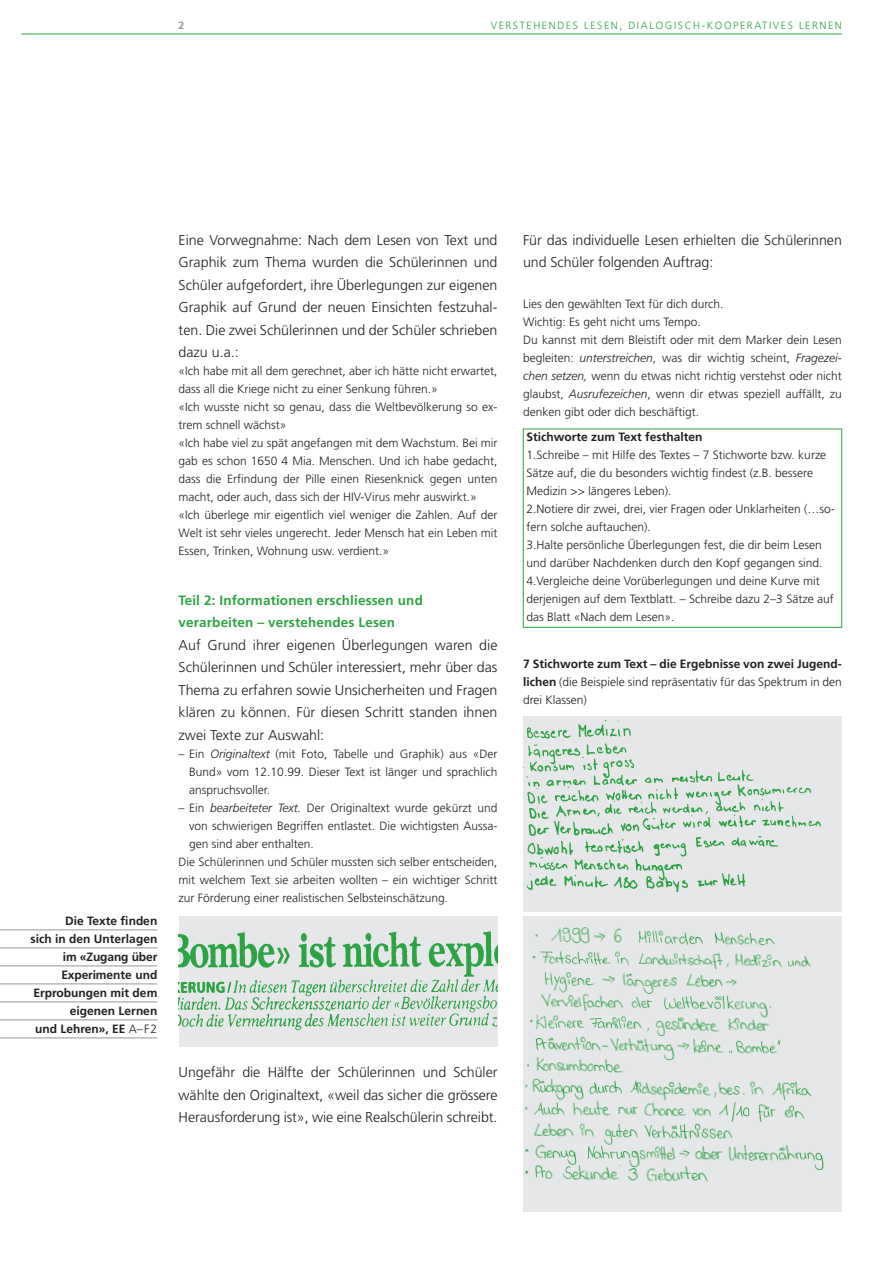
<style>
.page{position:relative;width:893px;height:1263px;background:#fff}
.page>*{position:absolute;margin:0;border:0;box-sizing:border-box;transform-origin:0 0}
.t1{font:300 14.25px/22.5px "Frutiger LT Std";letter-spacing:-.005em;color:#231f20;text-align:justify}
.t2{font:700 13.5px/22.5px "Frutiger LT Std";letter-spacing:.01em;color:#2da343}
.t3{font:300 12px/18px "Frutiger LT Std";color:#231f20}
.t4{font:700 12px/18px "Frutiger LT Std";color:#231f20;text-align:right}
.t5{font:300 10.5px "Frutiger LT Std";letter-spacing:.15em;color:#2da343}
.t6{font:700 10.5px "Frutiger LT Std";color:#939598}
.s1{font-weight:300}
.s2{font-style:italic}
.s3{font-weight:700}
</style>
<div class="page">
<hr style="left:892px;top:973px;width:1px;height:290px;background:#2da343">
<hr style="left:21px;top:34px;width:821px;height:1px;background:#2da343">
<div style="left:523px;top:716px;width:319px;height:196px;background:#e6e7e9"></div>
<img style="left:523px;top:720px;width:298px;height:173px">
<img style="left:523px;top:916px;width:319px;height:296px">
<img style="left:179px;top:916px;width:318px;height:131px">
<div style="left:523px;top:429px;width:319px;height:198px;border:1px solid #2da343"></div>
<hr style="left:0;top:930px;width:157px;height:1px;background:#939598">
<hr style="left:0;top:948px;width:157px;height:1px;background:#939598">
<hr style="left:0;top:966px;width:157px;height:1px;background:#939598">
<hr style="left:0;top:984px;width:157px;height:1px;background:#939598">
<hr style="left:0;top:1002px;width:157px;height:1px;background:#939598">
<hr style="left:0;top:1020px;width:157px;height:1px;background:#939598">
<hr style="left:0;top:1038px;width:157px;height:1px;background:#939598">
<p class="t6" style="left:179px;top:19px;width:7px">2</p>
<p class="t5" style="left:491px;top:20px;width:353px">VERSTEHENDES LESEN, DIALOGISCH-KOOPERATIVES LERNEN</p>
<p class="t4" style="left:31px;top:912px;width:128px">Die Texte finden<br>sich in den Unterlagen im «Zugang über<br>Experimente und<br>Erprobungen mit dem eigenen Lernen<br>und Lehren», EE <span class="s1">A–F2</span></p>
<p class="t1" style="left:179px;top:229px;width:320px">Eine Vorwegnahme: Nach dem Lesen von Text und Graphik zum Thema wurden die Schülerinnen und Schüler aufgefordert, ihre Überlegungen zur eigenen Graphik auf Grund der neuen Einsichten festzuhal&shy;ten. Die zwei Schülerinnen und der Schüler schrieben dazu u.a.:</p>
<p class="t3" style="left:179px;top:362px;width:320px">«Ich habe mit all dem gerechnet, aber ich hätte nicht erwartet, dass all die Kriege nicht zu einer Senkung führen.»<br>«Ich wusste nicht so genau, dass die Weltbevölkerung so ex&shy;trem schnell wächst»<br>«Ich habe viel zu spät angefangen mit dem Wachstum. Bei mir gab es schon 1650 4 Mia. Menschen. Und ich habe gedacht, dass die Erfindung der Pille einen Riesenknick gegen unten macht, oder auch, dass sich der HIV-Virus mehr auswirkt.» «Ich überlege mir eigentlich viel weniger die Zahlen. Auf der Welt ist sehr vieles ungerecht. Jeder Mensch hat ein Leben mit Essen, Trinken, Wohnung usw. verdient.»</p>
<p class="t2" style="left:179px;top:589px;width:246px">Teil 2: Informationen erschliessen und verarbeiten – verstehendes Lesen</p>
<p class="t1" style="left:179px;top:634px;width:320px">Auf Grund ihrer eigenen Überlegungen waren die Schülerinnen und Schüler interessiert, mehr über das Thema zu erfahren sowie Unsicherheiten und Fragen klären zu können. Für diesen Schritt standen ihnen zwei Texte zur Auswahl:</p>
<p class="t3" style="left:189px;top:745px;width:310px;text-align:justify;text-indent:-11px">– Ein <span class="s2">Originaltext</span> (mit Foto, Tabelle und Graphik) aus «Der Bund» vom 12.10.99. Dieser Text ist länger und sprachlich anspruchsvoller.</p>
<p class="t3" style="left:179px;top:799px;width:320px">– Ein <span class="s2">bearbeiteter Text.</span> Der Originaltext wurde gekürzt und</p>
<p class="t3" style="left:189px;top:817px;width:310px">von schwierigen Begriffen entlastet. Die wichtigsten Aussa-</p>
<p class="t3" style="left:189px;top:835px;width:126px">gen sind aber enthalten.</p>
<p class="t3" style="left:179px;top:853px;width:320px">Die Schülerinnen und Schüler mussten sich selber entscheiden,</p>
<p class="t3" style="left:179px;top:871px;width:320px">mit welchem Text sie arbeiten wollten – ein wichtiger Schritt</p>
<p class="t3" style="left:179px;top:889px;width:271px">zur Förderung einer realistischen Selbsteinschätzung.</p>
<p class="t1" style="left:179px;top:1061px;width:320px">Ungefähr die Hälfte der Schülerinnen und Schüler wählte den Originaltext, «weil das sicher die grössere Herausforderung ist», wie eine Realschülerin schreibt.</p>
<p class="t1" style="left:523px;top:229px;width:320px">Für das individuelle Lesen erhielten die Schülerinnen und Schüler folgenden Auftrag:</p>
<p class="t3" style="left:523px;top:295px;width:320px">Lies den gewählten Text für dich durch.<br>Wichtig: Es geht nicht ums Tempo.<br>Du kannst mit dem Bleistift oder mit dem Marker dein Lesen begleiten: <span class="s2">unterstreichen</span>, was dir wichtig scheint, <span class="s2">Fragezei&shy;chen setzen,</span> wenn du etwas nicht richtig verstehst oder nicht glaubst, <span class="s2">Ausrufezeichen</span>, wenn dir etwas speziell auffällt, zu denken gibt oder dich beschäftigt.</p>
<p class="t4" style="left:526px;top:428px;width:178px">Stichworte zum Text festhalten</p>
<p class="t3" style="left:526px;top:446px;width:310px">1.Schreibe – mit Hilfe des Textes – 7 Stichworte bzw. kurze Sätze auf, die du besonders wichtig findest (z.B. bessere Medizin &gt;&gt; längeres Leben).<br>2.Notiere dir zwei, drei, vier Fragen oder Unklarheiten (…so&shy;fern solche auftauchen).<br>3.Halte persönliche Überlegungen fest, die dir beim Lesen und darüber Nachdenken durch den Kopf gegangen sind.<br>4.Vergleiche deine Vorüberlegungen und deine Kurve mit derjenigen auf dem Textblatt. – Schreibe dazu 2–3 Sätze auf das Blatt «Nach dem Lesen».</p>
<p class="t3" style="left:523px;top:655px;width:320px;text-align:justify"><span class="s3">7 Stichworte zum Text – die Ergebnisse von zwei Jugend&shy;lichen</span> (die Beispiele sind repräsentativ für das Spektrum in den drei Klassen)</p>
</div>
